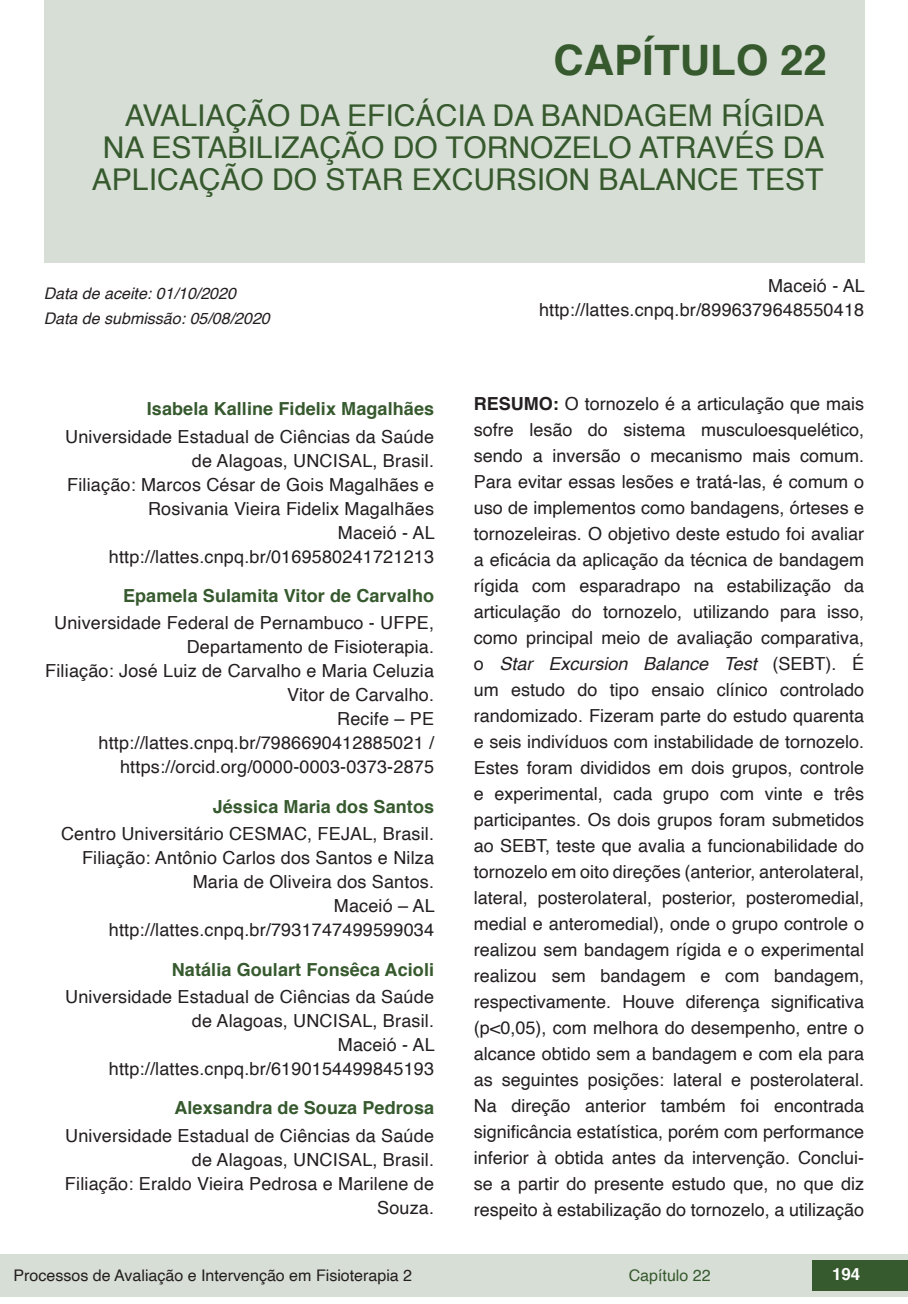
<style>
.page{position:relative;width:908px;height:1304px;background:#fff}
.page>*{position:absolute;margin:0;border:0;box-sizing:border-box;transform-origin:0 0}
.capítulos{font:700 42px "Helvetica";color:#36592e}
.nome_artigos{font:30px/32px "Helvetica";color:#36592e;text-align:right}
.Resumos_e_PC_TXT{font:18px/26px "Helvetica";color:#231f20;text-align:justify}
.info_autores{font:18px/24px "Helvetica";letter-spacing:.01em;color:#231f20;text-align:right}
.nome_autores{font:700 18px "Helvetica";letter-spacing:.005em;color:#36592e}
.t1{font:700 16.8px "Helvetica";color:#fff}
.data{font:italic 16px "Helvetica";color:#231f20}
.t2{font:16px "Helvetica";color:#231f20}
.t3{font:16px "Helvetica";color:#36592e}
.s1{font-weight:700}
.s2{font-style:italic}
</style>
<div class="page">
<div style="left:0;top:1254px;width:906px;height:43px;background:#d7ded5"></div>
<div style="left:812px;top:1261px;width:95px;height:30px;background:#36592e"></div>
<div style="left:44px;top:0;width:819px;height:263px;background:#d7ded5"></div>
<p class="capítulos" style="left:553px;top:26px;width:275px">CAPÍTULO 22</p>
<p class="nome_artigos" style="left:92px;top:101px;width:733px">AVALIAÇÃO DA EFICÁCIA DA BANDAGEM RÍGIDA<br>NA ESTABILIZAÇÃO DO TORNOZELO ATRAVÉS DA<br>APLICAÇÃO DO STAR EXCURSION BALANCE TEST</p>
<p class="data" style="left:44px;top:280px;width:194px">Data de aceite: 01/10/2020</p>
<p class="data" style="left:44px;top:306px;width:227px">Data de submissão: 05/08/2020</p>
<p class="nome_autores" style="left:147px;top:395px;width:289px">Isabela Kalline Fidelix Magalhães</p>
<p class="info_autores" style="left:65px;top:425px;width:370px">Universidade Estadual de Ciências da Saúde de Alagoas, UNCISAL, Brasil.</p>
<p class="info_autores" style="left:67px;top:473px;width:368px">Filiação: Marcos César de Gois Magalhães e<br>Rosivania Vieira Fidelix Magalhães</p>
<p class="info_autores" style="left:338px;top:521px;width:98px">Maceió - AL</p>
<p class="info_autores" style="left:109px;top:545px;width:326px">http://lattes.cnpq.br/0169580241721213</p>
<p class="nome_autores" style="left:123px;top:581px;width:312px">Epamela Sulamita Vitor de Carvalho</p>
<p class="info_autores" style="left:54px;top:612px;width:381px">Universidade Federal de Pernambuco - UFPE,<br>Departamento de Fisioterapia.</p>
<p class="info_autores" style="left:45px;top:660px;width:390px">Filiação: José Luiz de Carvalho e Maria Celuzia<br>Vitor de Carvalho.</p>
<p class="info_autores" style="left:337px;top:708px;width:98px">Recife – PE</p>
<p class="info_autores" style="left:98px;top:732px;width:337px">http://lattes.cnpq.br/7986690412885021 / https://orcid.org/0000-0003-0373-2875</p>
<p class="nome_autores" style="left:213px;top:792px;width:223px">Jéssica Maria dos Santos</p>
<p class="info_autores" style="left:61px;top:822px;width:374px">Centro Universitário CESMAC, FEJAL, Brasil.</p>
<p class="info_autores" style="left:82px;top:846px;width:353px">Filiação: Antônio Carlos dos Santos e Nilza<br>Maria de Oliveira dos Santos.</p>
<p class="info_autores" style="left:333px;top:894px;width:102px">Maceió – AL</p>
<p class="info_autores" style="left:109px;top:918px;width:326px">http://lattes.cnpq.br/7931747499599034</p>
<p class="nome_autores" style="left:172px;top:955px;width:264px">Natália Goulart Fonsêca Acioli</p>
<p class="info_autores" style="left:65px;top:985px;width:370px">Universidade Estadual de Ciências da Saúde de Alagoas, UNCISAL, Brasil.</p>
<p class="info_autores" style="left:338px;top:1033px;width:98px">Maceió - AL</p>
<p class="info_autores" style="left:109px;top:1057px;width:326px">http://lattes.cnpq.br/6190154499845193</p>
<p class="nome_autores" style="left:174px;top:1093px;width:261px">Alexsandra de Souza Pedrosa</p>
<p class="info_autores" style="left:65px;top:1124px;width:370px">Universidade Estadual de Ciências da Saúde de Alagoas, UNCISAL, Brasil.</p>
<p class="info_autores" style="left:65px;top:1172px;width:370px">Filiação: Eraldo Vieira Pedrosa e Marilene de<br>Souza.</p>
<p class="info_autores" style="left:767px;top:274px;width:98px">Maceió - AL</p>
<p class="info_autores" style="left:539px;top:298px;width:326px">http://lattes.cnpq.br/8996379648550418</p>
<p class="Resumos_e_PC_TXT" style="left:473px;top:391px;width:392px"><span class="s1">RESUMO:</span> O tornozelo é a articulação que mais sofre lesão do sistema musculoesquelético, sendo a inversão o mecanismo mais comum.<br>Para evitar essas lesões e tratá-las, é comum o uso de implementos como bandagens, órteses e tornozeleiras. O objetivo deste estudo foi avaliar a eficácia da aplicação da técnica de bandagem rígida com esparadrapo na estabilização da articulação do tornozelo, utilizando para isso, como principal meio de avaliação comparativa, o <span class="s2">Star Excursion Balance Test</span> (SEBT). É um estudo do tipo ensaio clínico controlado randomizado. Fizeram parte do estudo quarenta e seis indivíduos com instabilidade de tornozelo.<br>Estes foram divididos em dois grupos, controle e experimental, cada grupo com vinte e três participantes. Os dois grupos foram submetidos ao SEBT, teste que avalia a funcionabilidade do tornozelo em oito direções (anterior, anterolateral, lateral, posterolateral, posterior, posteromedial, medial e anteromedial), onde o grupo controle o realizou sem bandagem rígida e o experimental realizou sem bandagem e com bandagem, respectivamente. Houve diferença significativa (p&lt;0,05), com melhora do desempenho, entre o alcance obtido sem a bandagem e com ela para as seguintes posições: lateral e posterolateral.<br>Na direção anterior também foi encontrada significância estatística, porém com performance inferior à obtida antes da intervenção. Conclui&shy;se a partir do presente estudo que, no que diz respeito à estabilização do tornozelo, a utilização</p>
<p class="t2" style="left:14px;top:1263px;width:400px">Processos de Avaliação e Intervenção em Fisioterapia 2</p>
<p class="t3" style="left:628px;top:1263px;width:83px">Capítulo 22</p>
<p class="t1" style="left:831px;top:1261px;width:30px">194</p>
</div>
